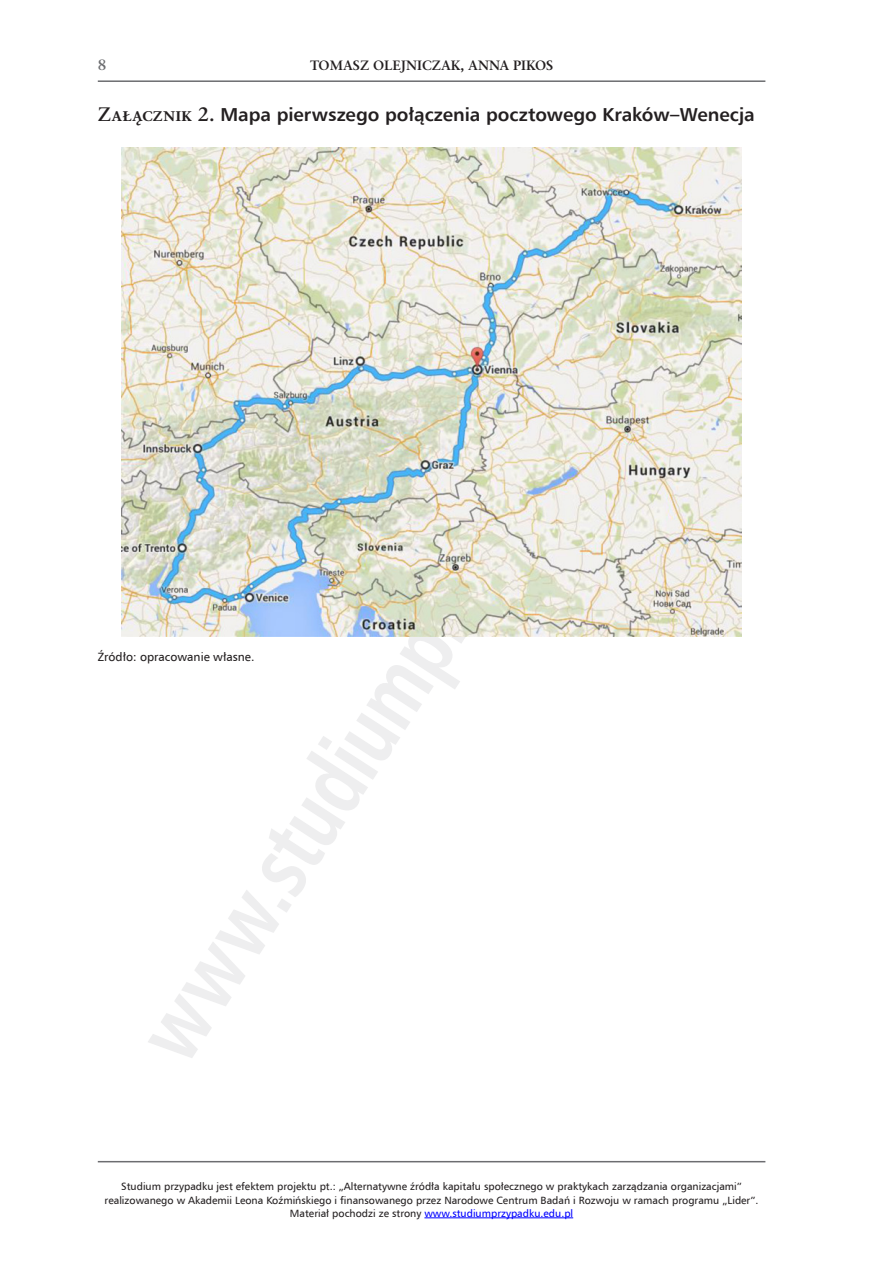
<style>
.page{position:relative;width:893px;height:1263px;background:#fff}
.page>*{position:absolute;margin:0;border:0;box-sizing:border-box;transform-origin:0 0}
.t1{font:700 18.75px "Humnst 777 EU";color:#231f20}
.t2{font:700 15px "Classic EFN";color:#6c6d70}
.t3{font:700 13.5px "Classic EFN";color:#231f20}
.t4{font:12px "Humnst 777 EU";color:#231f20}
.t5{font:10.5px/13.5px "Humnst 777 EU";color:#231f20;text-align:center}
.s1{font-family:"Classic EFN";font-size:19.5px}
.s2{color:#00f}
</style>
<div class="page">
<hr style="left:98px;top:80px;width:667px;height:2px;background:#6c6d70">
<hr style="left:98px;top:1161px;width:667px;height:1px;background:#6c6d70">
<hr style="left:424px;top:1217px;width:149px;height:1px;background:#00f">
<img style="left:121px;top:147px;width:621px;height:489px">
<h2 class="t2" style="left:98px;top:56px;width:10px">8</h2>
<p class="t3" style="left:310px;top:57px;width:245px">TOMASZ OLEJNICZAK, ANNA PIKOS</p>
<h1 class="t1" style="left:98px;top:103px;width:658px"><span class="s1">ZAŁĄCZNIK 2.</span> Mapa pierwszego połączenia pocztowego Kraków–Wenecja</h1>
<p class="t4" style="left:98px;top:650px;width:158px">Źródło: opracowanie własne.</p>
<p class="t5" style="left:105px;top:1179px;width:655px">Studium przypadku jest efektem projektu pt.: „Alternatywne źródła kapitału społecznego w praktykach zarządzania organizacjami” realizowanego w Akademii Leona Koźmińskiego i finansowanego przez Narodowe Centrum Badań i Rozwoju w ramach programu „Lider”.<br>Materiał pochodzi ze strony <span class="s2">www.studiumprzypadku.edu.pl</span></p>
</div>
